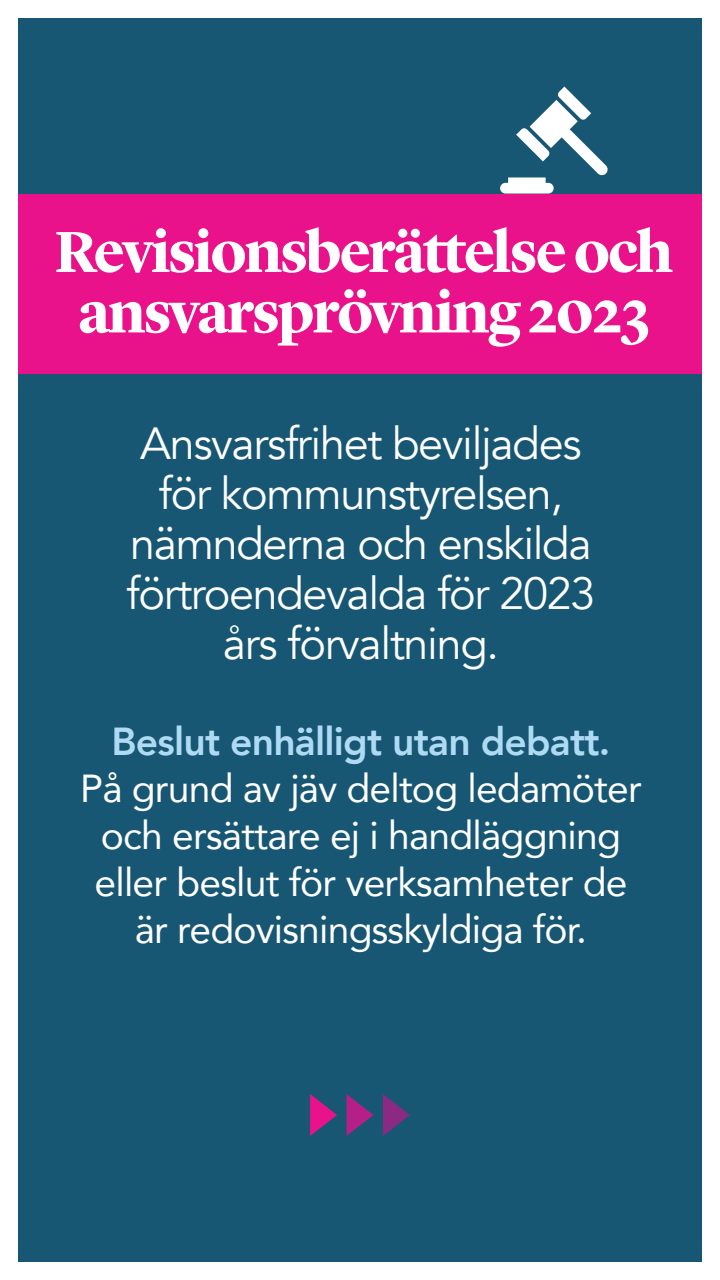
<style>
.page{position:relative;width:720px;height:1280px;background:#fff}
.page>*{position:absolute;margin:0;border:0;box-sizing:border-box;transform-origin:0 0}
.t1{font:700 60px/60.5px "Lyon Display";letter-spacing:-.03em;color:#fff;text-align:center}
.t2{font:45px/50px "Avenir";letter-spacing:-.03em;color:#fff;text-align:center}
.t3{font:39px/46.8px "Avenir";letter-spacing:-.02em;color:#fff;text-align:center}
.t4{font:800 39px "Avenir";letter-spacing:-.02em;color:#afdaf4}
</style>
<div class="page">
<div style="left:18px;top:18px;width:684px;height:1244px;background:#175773"></div>
<svg style="left:347px;top:1094px;width:27px;height:42px"></svg>
<svg style="left:310px;top:1094px;width:27px;height:42px"></svg>
<svg style="left:383px;top:1094px;width:27px;height:42px"></svg>
<div style="left:18px;top:195px;width:684px;height:179px;background:#ea128a"></div>
<div style="left:500px;top:183px;width:54px;height:11px;background:#fff;border-radius:5px"></div>
<svg style="left:516px;top:87px;width:92px;height:89px"></svg>
<h1 class="t1" style="left:55px;top:217px;width:620px">Revisionsberättelse och ansvarsprövning 2023</h1>
<p class="t2" style="left:126px;top:419px;width:470px">Ansvarsfrihet beviljades för kommunstyrelsen, nämnderna och enskilda förtroendevalda för 2023 års förvaltning.</p>
<p class="t4" style="left:111px;top:712px;width:501px">Beslut enhälligt utan debatt.</p>
<p class="t3" style="left:80px;top:764px;width:563px">På grund av jäv deltog ledamöter och ersättare ej i handläggning eller beslut för verksamheter de är redovisningsskyldiga för.</p>
</div>
